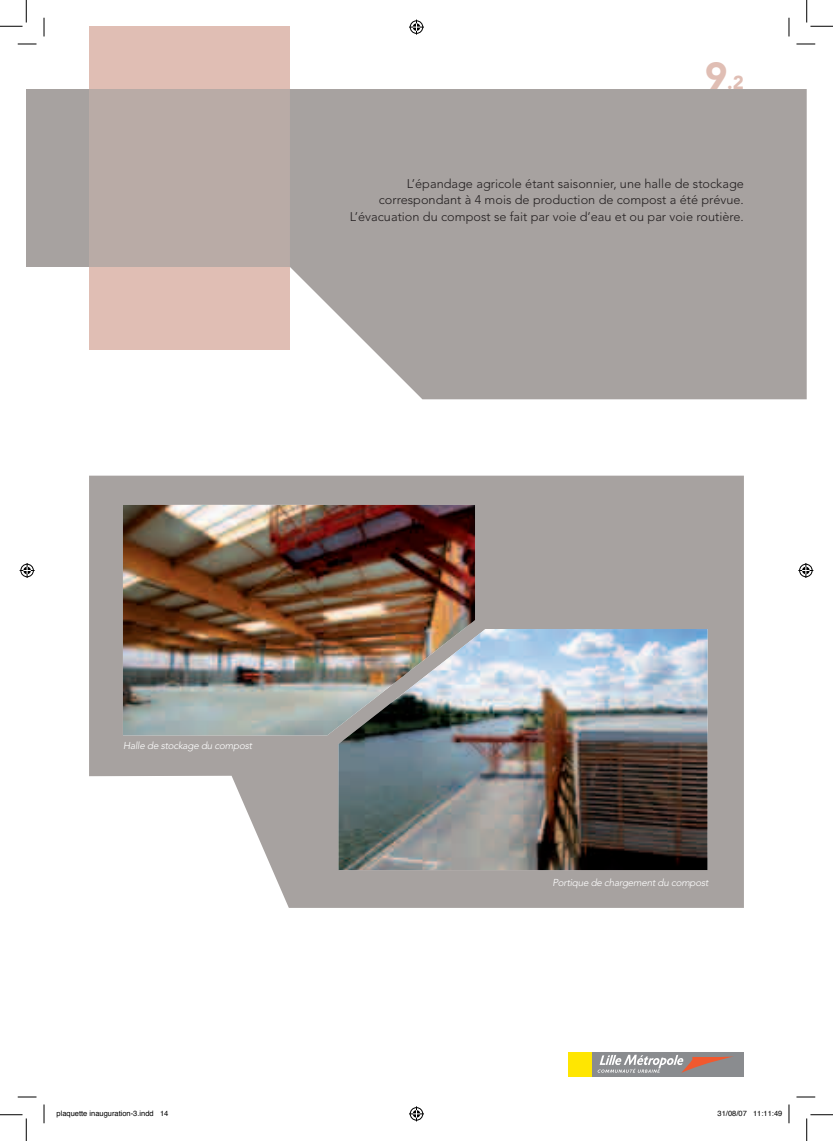
<style>
.page{position:relative;width:833px;height:1141px;background:#fff}
.page>*{position:absolute;margin:0;border:0;box-sizing:border-box;transform-origin:0 0}
.t1{font:900 18.75px "Avenir";color:#e0beb4}
.t2{font:300 12.5px/16.2px "Avenir";color:#231f20;text-align:right}
.t3{font:italic 300 10px "Avenir";letter-spacing:-.025em;color:#fff}
.t4{font:7.5px "Helvetica";color:#000}
.s1{font-size:37.5px}
</style>
<div class="page">
<div style="left:89px;top:26px;width:201px;height:324px;background:#e0beb4"></div>
<div style="left:290px;top:89px;width:516px;height:310px;background:#a7a2a0"></div>
<div style="left:89px;top:89px;width:201px;height:178px;background:#b9aba6"></div>
<div style="left:26px;top:89px;width:63px;height:178px;background:#a7a2a0"></div>
<svg style="left:89px;top:475px;width:654px;height:432px;fill:#a7a2a0"></svg>
<img style="left:123px;top:505px;width:351px;height:230px">
<img style="left:338px;top:629px;width:369px;height:241px">
<div style="left:568px;top:1051px;width:175px;height:25px;background:#8a8c8f"></div>
<div style="left:568px;top:1051px;width:23px;height:25px;background:#ffe601"></div>
<svg style="left:597px;top:1054px;width:136px;height:18px"></svg>
<svg style="left:18px;top:43px;width:18px;height:2px"></svg>
<svg style="left:796px;top:43px;width:18px;height:2px"></svg>
<svg style="left:18px;top:1096px;width:18px;height:1px"></svg>
<svg style="left:796px;top:1096px;width:18px;height:1px"></svg>
<svg style="left:43px;top:18px;width:2px;height:18px"></svg>
<svg style="left:43px;top:1104px;width:2px;height:19px"></svg>
<svg style="left:788px;top:18px;width:1px;height:18px"></svg>
<svg style="left:0;top:0;width:27px;height:27px"></svg>
<svg style="left:0;top:1114px;width:27px;height:26px"></svg>
<svg style="left:806px;top:0;width:26px;height:27px"></svg>
<svg style="left:806px;top:1114px;width:26px;height:26px"></svg>
<svg style="left:409px;top:20px;width:15px;height:15px"></svg>
<svg style="left:409px;top:1106px;width:15px;height:15px"></svg>
<svg style="left:20px;top:563px;width:15px;height:15px"></svg>
<svg style="left:798px;top:563px;width:14px;height:15px"></svg>
<svg style="left:788px;top:1104px;width:1px;height:19px"></svg>
<p class="t1" style="left:704px;top:71px;width:40px"><span class="s1">9</span>.2</p>
<p class="t2" style="left:350px;top:176px;width:395px">L’épandage agricole étant saisonnier, une halle de stockage correspondant à 4 mois de production de compost a été prévue.<br>L’évacuation du compost se fait par voie d’eau et ou par voie routière.</p>
<p class="t3" style="left:123px;top:739px;width:130px">Halle de stockage du compost</p>
<p class="t3" style="left:552px;top:876px;width:157px">Portique de chargement du compost</p>
<p class="t4" style="left:56px;top:1106px;width:113px">plaquette inauguration-3.indd 14</p>
<p class="t4" style="left:717px;top:1106px;width:66px">31/08/07 11:11:49</p>
</div>
